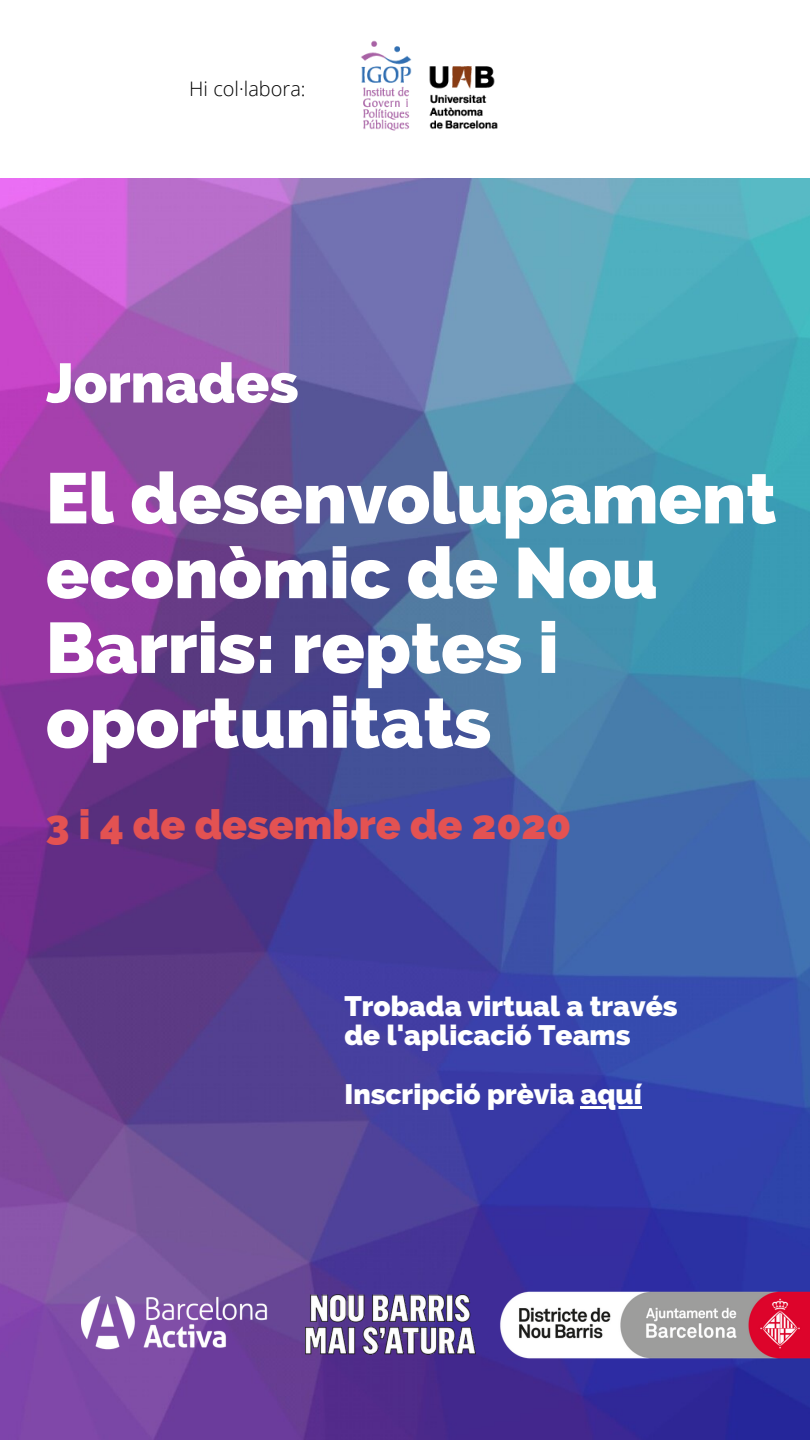
<style>
.page{position:relative;width:810px;height:1440px;background:#fff}
.page>*{position:absolute;margin:0;border:0;box-sizing:border-box;transform-origin:0 0}
.t1{font:800 71.3px/74.8px "Raleway";color:#fff}
.t2{font:800 55.3px "Raleway";color:#fff}
.t3{font:800 41px "Raleway";color:#e35252}
.t4{font:800 28px/29.2px "Raleway";color:#fff}
.t5{font:300 20px "Open Sans";color:#000}
</style>
<div class="page">
<img style="left:0;top:178px;width:810px;height:1262px">
<img style="left:491px;top:1284px;width:319px;height:81px">
<img style="left:361px;top:40px;width:137px;height:91px">
<hr style="left:581px;top:1106px;width:61px;height:2px;background:#fff">
<img style="left:81px;top:1293px;width:187px;height:62px">
<img style="left:306px;top:1294px;width:170px;height:60px">
<p class="t5" style="left:189px;top:75px;width:118px">Hi col·labora:</p>
<h2 class="t2" style="left:46px;top:351px;width:254px">Jornades</h2>
<h1 class="t1" style="left:46px;top:461px;width:732px">El desenvolupament econòmic de Nou<br>Barris: reptes i oportunitats</h1>
<h3 class="t3" style="left:46px;top:800px;width:527px">3 i 4 de desembre de 2020</h3>
<p class="t4" style="left:345px;top:992px;width:334px">Trobada virtual a través de l'aplicació Teams</p>
<p class="t4" style="left:345px;top:1079px;width:299px">Inscripció prèvia aquí</p>
</div>
